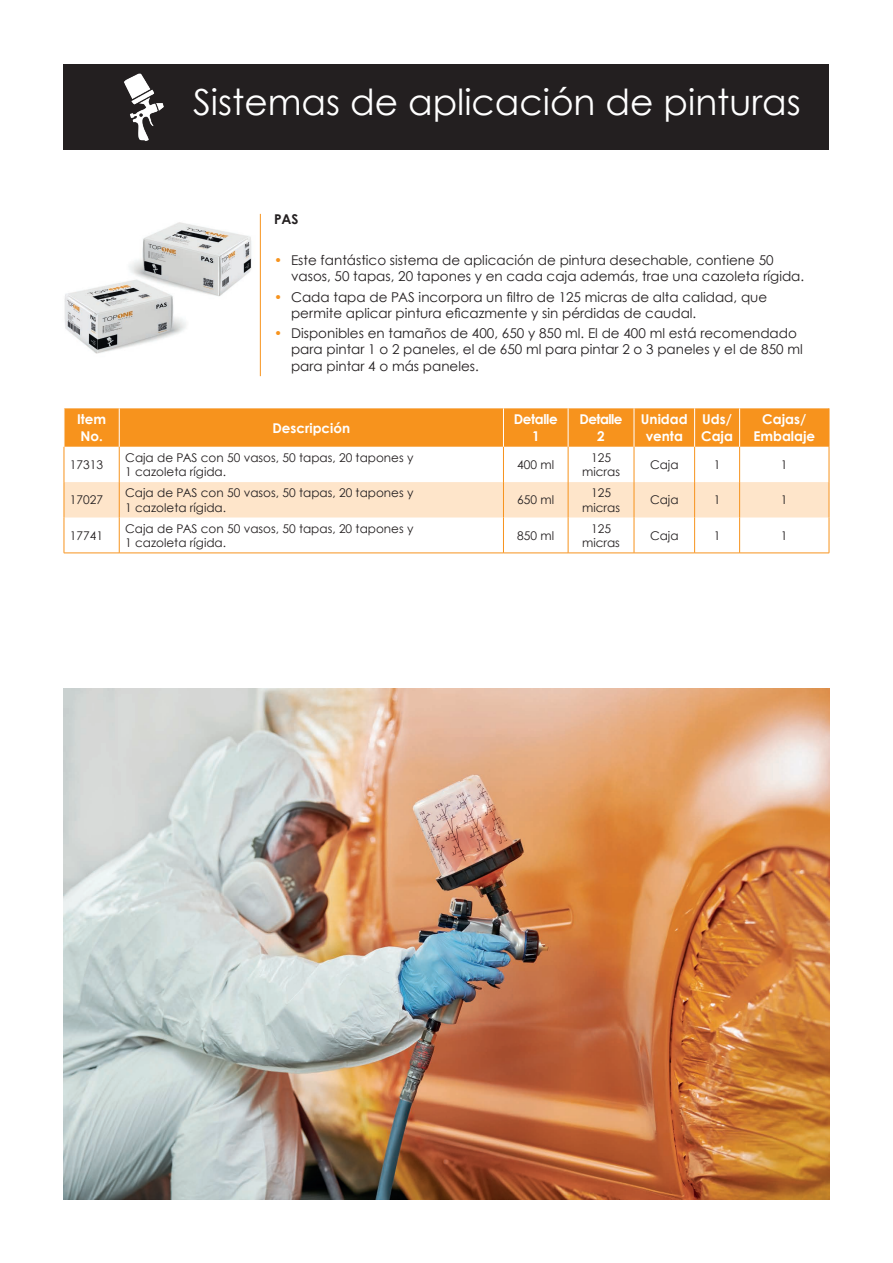
<style>
.page{position:relative;width:893px;height:1263px;background:#fff}
.page>*{position:absolute;margin:0;border:0;box-sizing:border-box;transform-origin:0 0}
.t1{font:36px "Century Gothic";color:#fff}
.t2{font:13.5px/16.2px "Century Gothic";color:#231f20}
.t3{font:700 13.5px/16.2px "Century Gothic";color:#fff}
.t4{font:700 13.5px/16.2px "Century Gothic";letter-spacing:-.03em;color:#fff;text-align:center}
.t5{font:700 13.5px/16.2px "Century Gothic";letter-spacing:-.04em;color:#fff;text-align:center}
.t6{font:700 13.5px "Century Gothic";color:#231f20}
.t7{font:12px/14.4px "Century Gothic";color:#231f20}
.s1{color:#f7931d}
</style>
<div class="page">
<div style="left:64px;top:64px;width:765px;height:85px;background:#231f20"></div>
<img style="left:124px;top:73px;width:40px;height:68px">
<img style="left:64px;top:222px;width:188px;height:132px">
<div style="left:65px;top:408px;width:764px;height:39px;background:#f7931d"></div>
<div style="left:65px;top:482px;width:764px;height:35px;background:#fee5ca"></div>
<hr style="left:829px;top:408px;width:1px;height:39px;background:#f7931d">
<hr style="left:829px;top:447px;width:1px;height:35px;background:#f7931d">
<hr style="left:829px;top:482px;width:1px;height:35px;background:#f7931d">
<hr style="left:829px;top:517px;width:1px;height:36px;background:#f7931d">
<hr style="left:64px;top:447px;width:1px;height:35px;background:#f7931d">
<hr style="left:119px;top:447px;width:1px;height:35px;background:#f7931d">
<hr style="left:503px;top:447px;width:1px;height:35px;background:#f7931d">
<hr style="left:568px;top:447px;width:1px;height:35px;background:#f7931d">
<hr style="left:634px;top:447px;width:1px;height:35px;background:#f7931d">
<hr style="left:694px;top:447px;width:1px;height:35px;background:#f7931d">
<hr style="left:739px;top:447px;width:1px;height:35px;background:#f7931d">
<hr style="left:64px;top:482px;width:1px;height:35px;background:#f7931d">
<hr style="left:119px;top:482px;width:1px;height:35px;background:#f7931d">
<hr style="left:503px;top:482px;width:1px;height:35px;background:#f7931d">
<hr style="left:568px;top:482px;width:1px;height:35px;background:#f7931d">
<hr style="left:634px;top:482px;width:1px;height:35px;background:#f7931d">
<hr style="left:694px;top:482px;width:1px;height:35px;background:#f7931d">
<hr style="left:739px;top:482px;width:1px;height:35px;background:#f7931d">
<hr style="left:64px;top:517px;width:1px;height:36px;background:#f7931d">
<hr style="left:119px;top:517px;width:1px;height:36px;background:#f7931d">
<hr style="left:503px;top:517px;width:1px;height:36px;background:#f7931d">
<hr style="left:568px;top:517px;width:1px;height:36px;background:#f7931d">
<hr style="left:634px;top:517px;width:1px;height:36px;background:#f7931d">
<hr style="left:694px;top:517px;width:1px;height:36px;background:#f7931d">
<hr style="left:739px;top:517px;width:1px;height:36px;background:#f7931d">
<hr style="left:119px;top:408px;width:1px;height:39px;background:#fff">
<hr style="left:503px;top:408px;width:1px;height:39px;background:#fff">
<hr style="left:568px;top:408px;width:1px;height:39px;background:#fff">
<hr style="left:634px;top:408px;width:1px;height:39px;background:#fff">
<hr style="left:694px;top:408px;width:1px;height:39px;background:#fff">
<hr style="left:739px;top:408px;width:1px;height:39px;background:#fff">
<hr style="left:64px;top:553px;width:55px;height:1px;background:#f7931d">
<hr style="left:119px;top:553px;width:384px;height:1px;background:#f7931d">
<hr style="left:503px;top:553px;width:65px;height:1px;background:#f7931d">
<hr style="left:568px;top:553px;width:66px;height:1px;background:#f7931d">
<hr style="left:634px;top:553px;width:61px;height:1px;background:#f7931d">
<hr style="left:695px;top:553px;width:45px;height:1px;background:#f7931d">
<hr style="left:740px;top:553px;width:89px;height:1px;background:#f7931d">
<img style="left:64px;top:689px;width:765px;height:510px">
<hr style="left:260px;top:214px;width:1px;height:162px;background:#f7931d">
<h1 class="t1" style="left:193px;top:77px;width:609px">Sistemas de aplicación de pinturas</h1>
<p class="t6" style="left:274px;top:209px;width:26px">PAS</p>
<p class="t2" style="left:291px;top:252px;width:515px;text-indent:-17px"><span class="s1">•</span> Este fantástico sistema de aplicación de pintura desechable, contiene 50 vasos, 50 tapas, 20 tapones y en cada caja además, trae una cazoleta rígida.</p>
<p class="t2" style="left:291px;top:288px;width:478px;text-indent:-17px"><span class="s1">•</span> Cada tapa de PAS incorpora un filtro de 125 micras de alta calidad, que permite aplicar pintura eficazmente y sin pérdidas de caudal.</p>
<p class="t2" style="left:291px;top:325px;width:513px;text-indent:-17px"><span class="s1">•</span> Disponibles en tamaños de 400, 650 y 850 ml. El de 400 ml está recomendado para pintar 1 o 2 paneles, el de 650 ml para pintar 2 o 3 paneles y el de 850 ml para pintar 4 o más paneles.</p>
<p class="t3" style="left:77px;top:411px;width:31px">Item<br>No.</p>
<p class="t3" style="left:272px;top:419px;width:79px">Descripción</p>
<p class="t4" style="left:514px;top:411px;width:45px">Detalle<br>1</p>
<p class="t5" style="left:580px;top:411px;width:44px">Detalle<br>2</p>
<p class="t3" style="left:641px;top:411px;width:48px;text-align:center">Unidad venta</p>
<p class="t3" style="left:701px;top:411px;width:33px">Uds/<br>Caja</p>
<p class="t3" style="left:753px;top:411px;width:63px;text-align:center">Cajas/<br>Embalaje</p>
<p class="t7" style="left:70px;top:457px;width:35px">17313</p>
<p class="t7" style="left:125px;top:450px;width:290px">Caja de PAS con 50 vasos, 50 tapas, 20 tapones y<br>1 cazoleta rígida.</p>
<p class="t7" style="left:517px;top:457px;width:38px">400 ml</p>
<p class="t7" style="left:582px;top:450px;width:39px;text-align:center">125 micras</p>
<p class="t7" style="left:650px;top:457px;width:30px">Caja</p>
<p class="t7" style="left:714px;top:457px;width:8px">1</p>
<p class="t7" style="left:781px;top:457px;width:8px">1</p>
<p class="t7" style="left:70px;top:493px;width:35px">17027</p>
<p class="t7" style="left:125px;top:485px;width:290px">Caja de PAS con 50 vasos, 50 tapas, 20 tapones y<br>1 cazoleta rígida.</p>
<p class="t7" style="left:517px;top:493px;width:38px">650 ml</p>
<p class="t7" style="left:582px;top:485px;width:39px;text-align:center">125 micras</p>
<p class="t7" style="left:650px;top:493px;width:30px">Caja</p>
<p class="t7" style="left:714px;top:493px;width:8px">1</p>
<p class="t7" style="left:781px;top:493px;width:8px">1</p>
<p class="t7" style="left:70px;top:528px;width:35px">17741</p>
<p class="t7" style="left:125px;top:521px;width:290px">Caja de PAS con 50 vasos, 50 tapas, 20 tapones y<br>1 cazoleta rígida.</p>
<p class="t7" style="left:517px;top:528px;width:38px">850 ml</p>
<p class="t7" style="left:582px;top:521px;width:39px;text-align:center">125 micras</p>
<p class="t7" style="left:650px;top:528px;width:30px">Caja</p>
<p class="t7" style="left:714px;top:528px;width:8px">1</p>
<p class="t7" style="left:781px;top:528px;width:8px">1</p>
</div>
